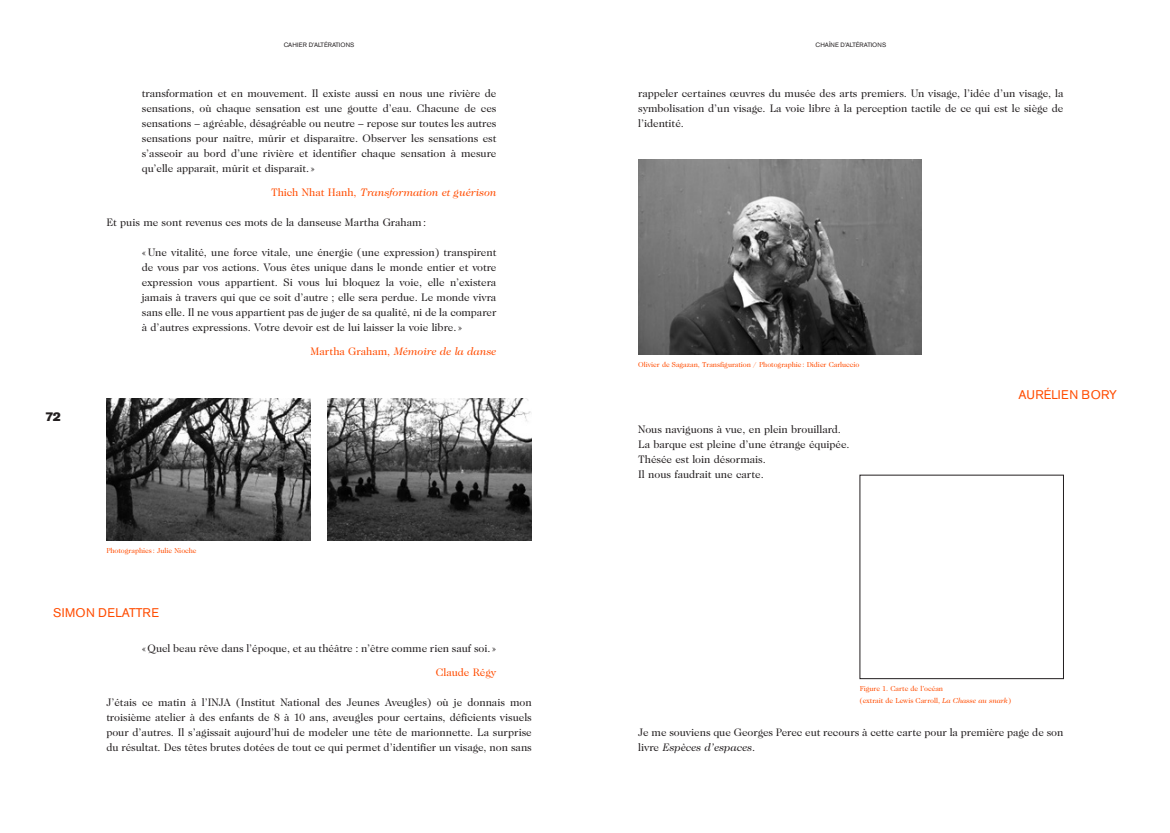
<style>
.page{position:relative;width:1170px;height:833px;background:#fff}
.page>*{position:absolute;margin:0;border:0;box-sizing:border-box;transform-origin:0 0}
.t1{font:12.5px "Akzidenz Grotesk BE";letter-spacing:.02em;color:#ff4c00}
.t2{font:12.5px "Akzidenz Grotesk BE Super";color:#231f20}
.t3{font:11.25px/15px "Caslon";color:#231f20;text-align:justify}
.t4{font:italic 11.25px "Caslon";color:#ff4c00}
.t5{font:11.25px "Caslon";color:#ff4c00}
.t6{font:7.5px "Caslon";color:#ff4c00}
.t7{font:6.25px "Akzidenz Grotesk BE";color:#231f20}
.s1{font-style:normal}
.s2{font-style:italic}
</style>
<div class="page">
<img style="left:106px;top:399px;width:204px;height:141px">
<img style="left:328px;top:399px;width:203px;height:141px">
<img style="left:638px;top:159px;width:283px;height:195px">
<p class="t7" style="left:284px;top:41px;width:72px">CAHIER D’ALTÉRATIONS</p>
<p class="t7" style="left:815px;top:41px;width:72px">CHAÎNE D’ALTÉRATIONS</p>
<p class="t2" style="left:45px;top:409px;width:17px">72</p>
<p class="t3" style="left:142px;top:86px;width:356px">transformation et en mouvement. Il existe aussi en nous une rivière de sensations, où chaque sensation est une goutte d’eau. Chacune de ces sensations – agréable, désagréable ou neutre – repose sur toutes les autres sensations pour naître, mûrir et disparaître. Observer les sensations est s’asseoir au bord d’une rivière et identifier chaque sensation à mesure qu’elle apparaît, mûrit et disparaît.»</p>
<p class="t4" style="left:271px;top:186px;width:227px"><span class="s1">Thich Nhat Hanh,</span> Transformation et guérison</p>
<p class="t3" style="left:106px;top:215px;width:321px">Et puis me sont revenus ces mots de la danseuse Martha Graham:</p>
<p class="t3" style="left:142px;top:245px;width:356px">«Une vitalité, une force vitale, une énergie (une expression) transpirent de vous par vos actions. Vous êtes unique dans le monde entier et votre expression vous appartient. Si vous lui bloquez la voie, elle n’existera jamais à travers qui que ce soit d’autre ; elle sera perdue. Le monde vivra sans elle. Il ne vous appartient pas de juger de sa qualité, ni de la comparer à d’autres expressions. Votre devoir est de lui laisser la voie libre.»</p>
<p class="t4" style="left:310px;top:344px;width:187px"><span class="s1">Martha Graham,</span> Mémoire de la danse</p>
<p class="t6" style="left:106px;top:546px;width:92px">Photographies : Julie Nioche</p>
<p class="t1" style="left:53px;top:605px;width:107px">SIMON DELATTRE</p>
<p class="t3" style="left:142px;top:641px;width:356px">«Quel beau rêve dans l’époque, et au théâtre : n’être comme rien sauf soi.»</p>
<p class="t5" style="left:435px;top:666px;width:62px">Claude Régy</p>
<p class="t3" style="left:106px;top:695px;width:427px">J’étais ce matin à l’INJA (Institut National des Jeunes Aveugles) où je donnais mon troisième atelier à des enfants de 8 à 10 ans, aveugles pour certains, déficients visuels pour d’autres. Il s’agissait aujourd’hui de modeler une tête de marionnette. La surprise du résultat. Des têtes brutes dotées de tout ce qui permet d’identifier un visage, non sans</p>
<p class="t3" style="left:638px;top:86px;width:427px">rappeler certaines œuvres du musée des arts premiers. Un visage, l’idée d’un visage, la symbolisation d’un visage. La voie libre à la perception tactile de ce qui est le siège de l’identité.</p>
<p class="t6" style="left:638px;top:360px;width:223px">Olivier de Sagazan, Transfiguration / Photographie : Didier Carluccio</p>
<p class="t3" style="left:638px;top:422px;width:204px">Nous naviguons à vue, en plein brouillard.</p>
<p class="t3" style="left:638px;top:437px;width:213px">La barque est pleine d’une étrange équipée.</p>
<p class="t3" style="left:638px;top:452px;width:129px">Thésée est loin désormais.</p>
<p class="t3" style="left:638px;top:467px;width:127px">Il nous faudrait une carte.</p>
<p class="t1" style="left:1018px;top:387px;width:100px">AURÉLIEN BORY</p>
<p class="t6" style="left:859px;top:685px;width:85px">Figure 1. Carte de l’océan</p>
<p class="t6" style="left:859px;top:696px;width:153px">(extrait de Lewis Carroll, <span class="s2">La Chasse au snark</span>)</p>
<p class="t3" style="left:638px;top:725px;width:426px">Je me souviens que Georges Perec eut recours à cette carte pour la première page de son livre <span class="s2">Espèces d’espaces</span>.</p>
</div>
